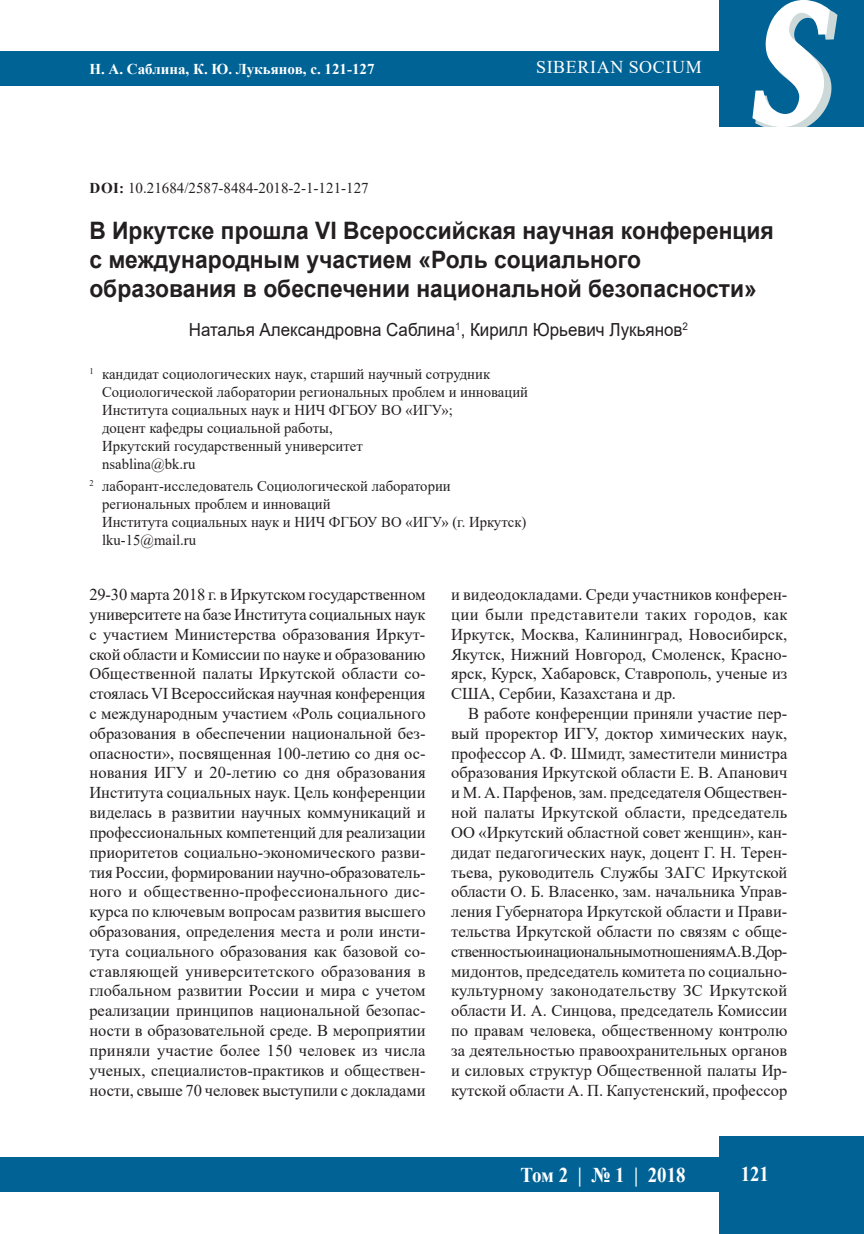
<style>
.page{position:relative;width:864px;height:1234px;background:#fff}
.page>*{position:absolute;margin:0;border:0;box-sizing:border-box;transform-origin:0 0}
.t1{font:italic 700 165px "Quant Antiqua";color:#fff;scale:.75 1}
.t2{font:700 24px/28.8px "Arial";color:#231f20;scale:.95 1}
.t3{font:700 21px "Times New Roman";color:#fff;scale:.9 1}
.t4{font:18px "Arial";color:#231f20;scale:.94 1}
.t5{font:18px "Times New Roman";letter-spacing:.035em;color:#fff}
.t6{font:16.5px/19.8px "Times New Roman";color:#231f20;text-align:justify}
.t7{font:15px/18px "Times New Roman";color:#231f20}
.t8{font:700 15px "Times New Roman";color:#fff}
.s1{font-weight:700}
</style>
<div class="page">
<div style="left:0;top:51px;width:721px;height:34px;background:#006396"></div>
<div style="left:719px;top:0;width:144px;height:128px;background:#006295"></div>
<div style="left:0;top:1157px;width:721px;height:34px;background:#006295"></div>
<div style="left:719px;top:1135px;width:144px;height:98px;background:#006295"></div>
<svg style="left:750px;top:0;width:89px;height:128px"></svg>
<p class="t8" style="left:89px;top:58px;width:286px">Н. А. Саблина, К. Ю. Лукьянов, с. 121-127</p>
<p class="t5" style="left:536px;top:55px;width:167px">SIBERIAN SOCIUM</p>
<h1 class="t1" style="left:749px;top:-35px;width:113px">S</h1>
<p class="t7" style="left:90px;top:179px;width:280px"><span class="s1">DOI:</span> 10.21684/2587-8484-2018-2-1-121-127</p>
<h2 class="t2" style="left:89px;top:216px;width:721px">В Иркутске прошла VI Всероссийская научная конференция с международным участием «Роль социального образования в обеспечении национальной безопасности»</h2>
<p class="t4" style="left:189px;top:317px;width:532px">Наталья Александровна Саблина<sup>1</sup>, Кирилл Юрьевич Лукьянов<sup>2</sup></p>
<p class="t7" style="left:102px;top:364px;width:427px;text-indent:-13px"><sup>1</sup> кандидат социологических наук, старший научный сотрудник Социологической лаборатории региональных проблем и инноваций Института социальных наук и НИЧ ФГБОУ ВО «ИГУ»;<br>доцент кафедры социальной работы,<br>Иркутский государственный университет<br>nsablina@bk.ru</p>
<p class="t7" style="left:102px;top:477px;width:425px;text-indent:-13px"><sup>2</sup> лаборант-исследователь Социологической лаборатории региональных проблем и инноваций<br>Института социальных наук и НИЧ ФГБОУ ВО «ИГУ» (г. Иркутск) lku-15@mail.ru</p>
<p class="t6" style="left:451px;top:584px;width:338px">и видеодокладами. Среди участников конферен&shy;ции были представители таких городов, как Иркутск, Москва, Калининград, Новосибирск, Якутск, Нижний Новгород, Смоленск, Красно&shy;ярск, Курск, Хабаровск, Ставрополь, ученые из США, Сербии, Казахстана и др.</p>
<p class="t6" style="left:451px;top:703px;width:338px;text-indent:17px">В работе конференции приняли участие пер&shy;вый проректор ИГУ, доктор химических наук, профессор А. Ф. Шмидт, заместители министра образования Иркутской области Е. В. Апанович и М. А. Парфенов, зам. председателя Обществен&shy;ной палаты Иркутской области, председатель ОО «Иркутский областной совет женщин», кан&shy;дидат педагогических наук, доцент Г. Н. Терен&shy;тьева, руководитель Службы ЗАГС Иркутской области О. Б. Власенко, зам. начальника Управ&shy;ления Губернатора Иркутской области и Прави&shy;тельства Иркутской области по связям с обще&shy;ственностью и национальным отношениям А.В.Дор&shy;мидонтов, председатель комитета по социально&shy;культурному законодательству ЗС Иркутской области И. А. Синцова, председатель Комиссии по правам человека, общественному контролю за деятельностью правоохранительных органов и силовых структур Общественной палаты Ир&shy;кутской области А. П. Капустенский, профессор</p>
<p class="t6" style="left:89px;top:584px;width:337px">29-30 марта 2018 г. в Иркутском государственном университете на базе Института социальных наук с участием Министерства образования Иркут&shy;ской области и Комиссии по науке и образованию Общественной палаты Иркутской области со&shy;стоялась VI Всероссийская научная конференция с международным участием «Роль социального образования в обеспечении национальной без&shy;опасности», посвященная 100-летию со дня ос&shy;нования ИГУ и 20-летию со дня образования Института социальных наук. Цель конференции виделась в развитии научных коммуникаций и профессиональных компетенций для реализации приоритетов социально-экономического разви&shy;тия России, формировании научно-образователь&shy;ного и общественно-профессионального дис&shy;курса по ключевым вопросам развития высшего образования, определения места и роли инсти&shy;тута социального образования как базовой со&shy;ставляющей университетского образования в глобальном развитии России и мира с учетом реализации принципов национальной безопас&shy;ности в образовательной среде. В мероприятии приняли участие более 150 человек из числа ученых, специалистов-практиков и обществен&shy;ности, свыше 70 человек выступили с докладами</p>
<p class="t3" style="left:520px;top:1159px;width:185px">Том 2 | № 1 | 2018</p>
<p class="t3" style="left:740px;top:1158px;width:33px">121</p>
</div>
